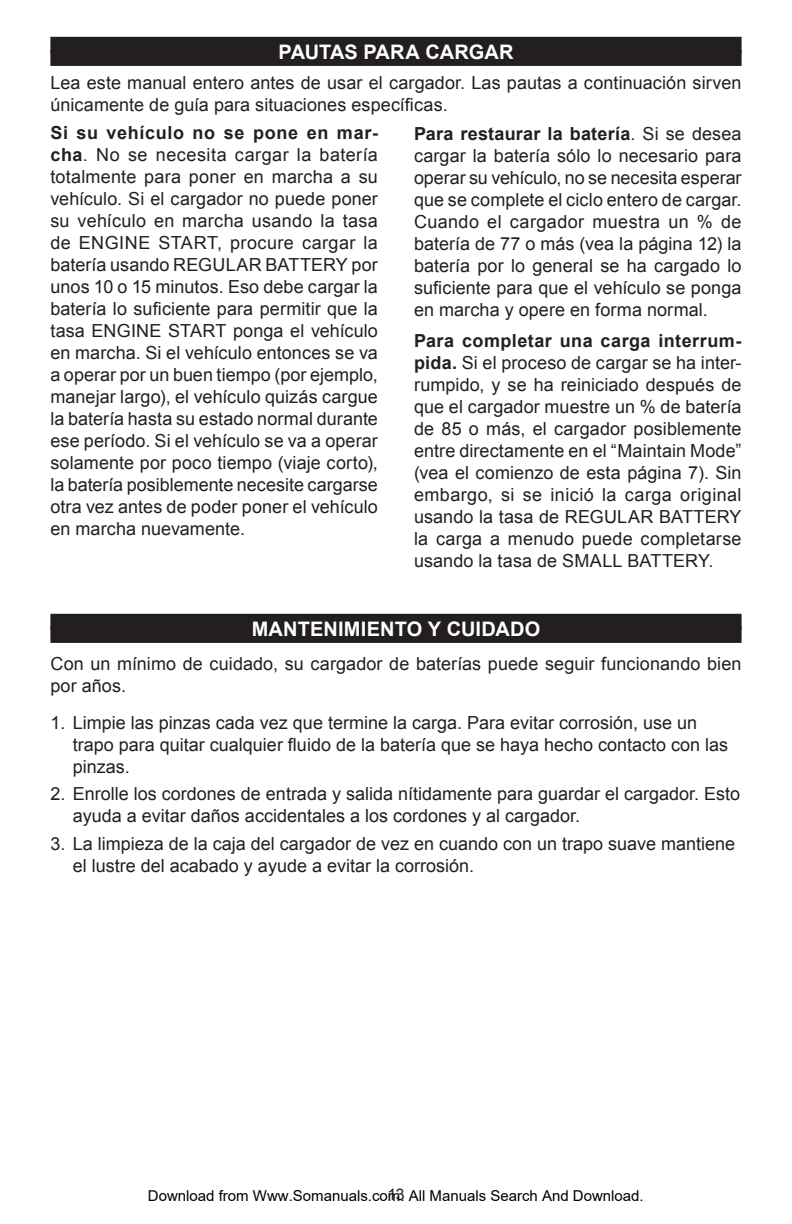
<style>
.page{position:relative;width:792px;height:1224px;background:#fff}
.page>*{position:absolute;margin:0;border:0;box-sizing:border-box;transform-origin:0 0}
.Reverse_Bar_Heading{font:700 20px "Arial";letter-spacing:.005em;color:#fff}
.Paragraph_Text_Space{font:18px/22px "Arial";letter-spacing:.005em;color:#231f20;text-align:justify}
.Paragraph_Number_Bul{font:18px/22px "Arial";color:#231f20}
.t1{font:16px "Arial";color:#231f20}
.t2{font:15px "Arial";color:#000}
.s1{font-weight:700}
</style>
<div class="page">
<div style="left:50px;top:37px;width:692px;height:16px;background:#231f20"></div>
<div style="left:50px;top:50px;width:692px;height:16px;background:#231f20"></div>
<div style="left:50px;top:614px;width:692px;height:16px;background:#231f20"></div>
<div style="left:50px;top:627px;width:692px;height:16px;background:#231f20"></div>
<p class="Reverse_Bar_Heading" style="left:278px;top:38px;width:237px">PAUTAS PARA CARGAR</p>
<p class="Paragraph_Text_Space" style="left:50px;top:72px;width:693px">Lea este manual entero antes de usar el cargador. Las pautas a continuación sirven únicamente de guía para situaciones específicas.</p>
<p class="Paragraph_Text_Space" style="left:50px;top:122px;width:329px"><span class="s1">Si su vehículo no se pone en mar&shy;cha</span>. No se necesita cargar la batería totalmente para poner en marcha a su vehículo. Si el cargador no puede poner su vehículo en marcha usando la tasa de ENGINE START, procure cargar la batería usando REGULAR BATTERY por unos 10 o 15 minutos. Eso debe cargar la batería lo suficiente para permitir que la tasa ENGINE START ponga el vehículo en marcha. Si el vehículo entonces se va a operar por un buen tiempo (por ejemplo, manejar largo), el vehículo quizás cargue la batería hasta su estado normal durante ese período. Si el vehículo se va a operar solamente por poco tiempo (viaje corto), la batería posiblemente necesite cargarse otra vez antes de poder poner el vehículo en marcha nuevamente.</p>
<p class="Paragraph_Text_Space" style="left:414px;top:123px;width:329px"><span class="s1">Para restaurar la batería</span>. Si se desea cargar la batería sólo lo necesario para operar su vehículo, no se necesita esperar que se complete el ciclo entero de cargar.<br>Cuando el cargador muestra un % de batería de 77 o más (vea la página 12) la batería por lo general se ha cargado lo suficiente para que el vehículo se ponga en marcha y opere en forma normal.</p>
<p class="Paragraph_Text_Space" style="left:414px;top:330px;width:329px"><span class="s1">Para completar una carga interrum&shy;pida.</span> Si el proceso de cargar se ha inter&shy;rumpido, y se ha reiniciado después de que el cargador muestre un % de batería de 85 o más, el cargador posiblemente entre directamente en el “Maintain Mode” (vea el comienzo de esta página 7). Sin embargo, si se inició la carga original usando la tasa de REGULAR BATTERY la carga a menudo puede completarse usando la tasa de SMALL BATTERY.</p>
<p class="Reverse_Bar_Heading" style="left:252px;top:615px;width:290px">MANTENIMIENTO Y CUIDADO</p>
<p class="Paragraph_Text_Space" style="left:50px;top:653px;width:693px">Con un mínimo de cuidado, su cargador de baterías puede seguir funcionando bien por años.</p>
<p class="Paragraph_Number_Bul" style="left:73px;top:711px;width:657px;text-indent:-22px">1. Limpie las pinzas cada vez que termine la carga. Para evitar corrosión, use un trapo para quitar cualquier fluido de la batería que se haya hecho contacto con las pinzas.</p>
<p class="Paragraph_Number_Bul" style="left:73px;top:783px;width:669px;text-indent:-22px">2. Enrolle los cordones de entrada y salida nítidamente para guardar el cargador. Esto ayuda a evitar daños accidentales a los cordones y al cargador.</p>
<p class="Paragraph_Number_Bul" style="left:73px;top:833px;width:664px;text-indent:-22px">3. La limpieza de la caja del cargador de vez en cuando con un trapo suave mantiene el lustre del acabado y ayude a evitar la corrosión.</p>
<p class="t1" style="left:388px;top:1184px;width:19px">13</p>
<p class="t2" style="left:148px;top:1187px;width:497px">Download from Www.Somanuals.com. All Manuals Search And Download.</p>
</div>
